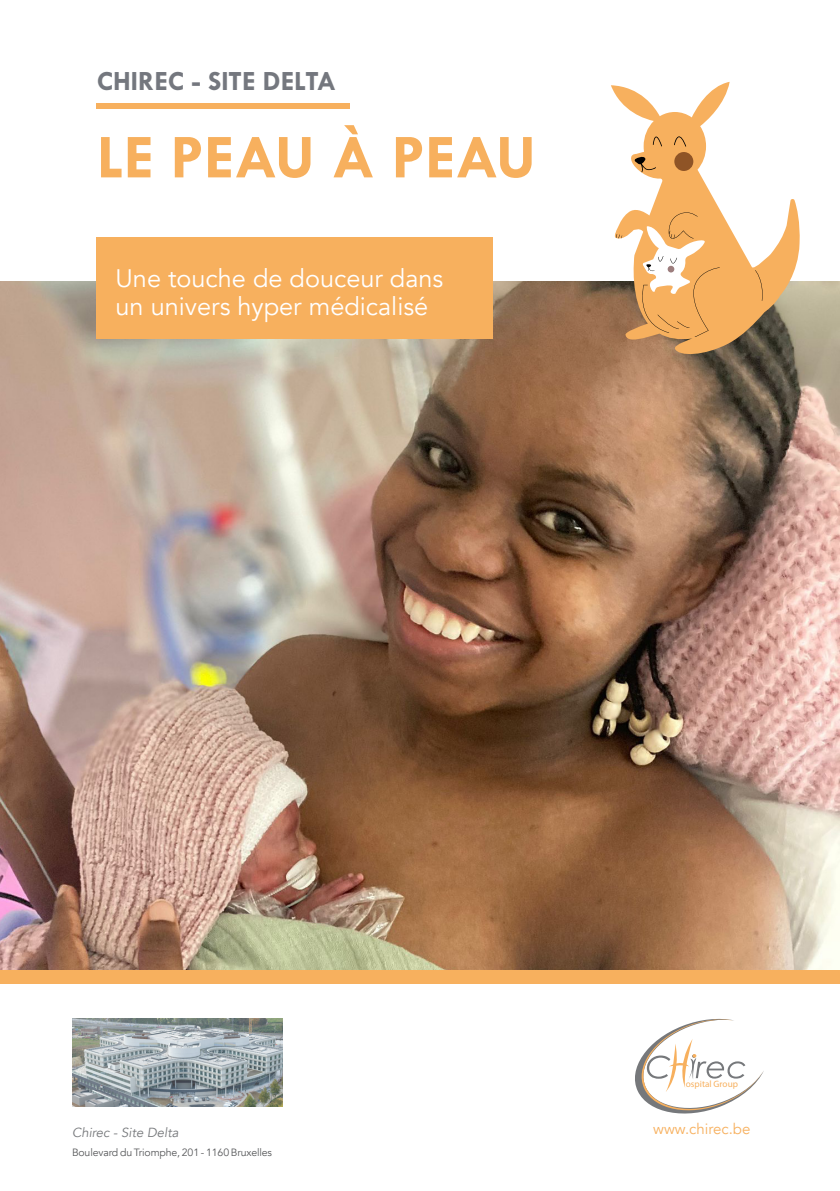
<style>
.page{position:relative;width:840px;height:1191px;background:#fff}
.page>*{position:absolute;margin:0;border:0;box-sizing:border-box;transform-origin:0 0}
.t1{font:700 62.8px "Tw Cen MT Std";color:#f7b05e}
.t2{font:700 28px "Tw Cen MT Std";color:#74777e}
.t3{font:25.2px "Avenir";color:#fff}
.t4{font:15px "Avenir";color:#f7b05e}
.t5{font:italic 13.2px "Avenir";color:#76787b}
.Texte_colone{font:10.6px "Avenir";letter-spacing:-.015em;color:#57585a}
.t6{font:9.2px "Myriad Pro";color:#f7b05e}
</style>
<div class="page">
<img style="left:0;top:282px;width:838px;height:688px">
<div style="left:96px;top:104px;width:254px;height:5px;background:#f7b05e"></div>
<div style="left:0;top:970px;width:839px;height:14px;background:#f7b05e"></div>
<div style="left:97px;top:237px;width:395px;height:102px;background:#f7b05e"></div>
<svg style="left:610px;top:82px;width:189px;height:275px"></svg>
<div style="left:674px;top:152px;width:19px;height:19px;background:#8f5426;border-radius:50%"></div>
<svg style="left:652px;top:136px;width:9px;height:10px"></svg>
<svg style="left:673px;top:136px;width:12px;height:11px"></svg>
<svg style="left:634px;top:156px;width:21px;height:16px"></svg>
<svg style="left:615px;top:234px;width:7px;height:4px"></svg>
<svg style="left:754px;top:270px;width:10px;height:31px"></svg>
<svg style="left:640px;top:212px;width:79px;height:125px"></svg>
<svg style="left:635px;top:1018px;width:128px;height:96px"></svg>
<img style="left:72px;top:1019px;width:210px;height:87px">
<p class="t2" style="left:97px;top:66px;width:241px">CHIREC - SITE DELTA</p>
<p class="t1" style="left:97px;top:124px;width:440px">LE PEAU À PEAU</p>
<p class="t3" style="left:115px;top:263px;width:329px">Une touche de douceur dans</p>
<p class="t3" style="left:115px;top:291px;width:314px">un univers hyper médicalisé</p>
<p class="t5" style="left:72px;top:1124px;width:108px">Chirec - Site Delta</p>
<p class="Texte_colone" style="left:72px;top:1145px;width:201px">Boulevard du Triomphe, 201 - 1160 Bruxelles</p>
<p class="t6" style="left:685px;top:1078px;width:54px">ospital Group</p>
<p class="t4" style="left:653px;top:1119px;width:98px">www.chirec.be</p>
</div>
